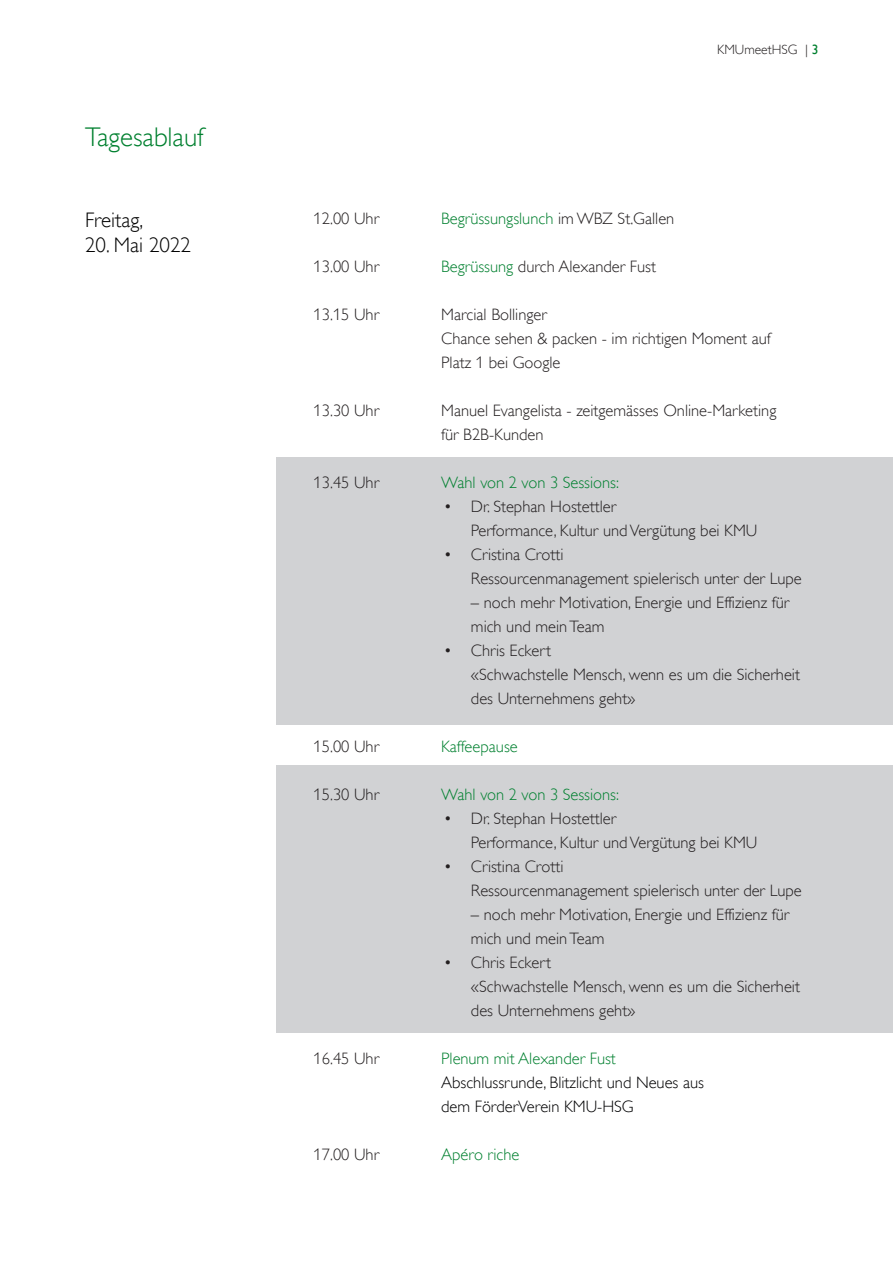
<style>
.page{position:relative;width:893px;height:1263px;background:#fff}
.page>*{position:absolute;margin:0;border:0;box-sizing:border-box;transform-origin:0 0}
.t1{font:300 27px "Gill Alt One";color:#00802f}
.t2{font:300 21px "Gill Alt One";color:#000001}
.t3{font:300 16.5px/24px "Gill Alt One";color:#231f20}
.t4{font:300 16.5px "Gill Alt One";color:#00802f}
.t5{font:300 16.5px/24px "Gill Alt One";color:#000002}
.t6{font:300 13.5px "Gill Alt One";color:#231f20}
.s1{font-weight:400;color:#00802f}
.s2{color:#231f20}
.s3{color:#00802f}
</style>
<div class="page">
<div style="left:276px;top:765px;width:617px;height:268px;background:#d1d2d4"></div>
<div style="left:276px;top:457px;width:617px;height:268px;background:#d1d2d4"></div>
<p class="t1" style="left:85px;top:121px;width:120px">Tagesablauf</p>
<p class="t2" style="left:85px;top:208px;width:60px">Freitag,</p>
<p class="t2" style="left:85px;top:233px;width:108px">20. Mai 2022</p>
<p class="t6" style="left:717px;top:42px;width:103px">KMUmeetHSG | <span class="s1">3</span></p>
<p class="t3" style="left:314px;top:206px;width:67px">12.00 Uhr</p>
<p class="t4" style="left:441px;top:209px;width:235px">Begrüssungslunch <span class="s2">im WBZ St.Gallen</span></p>
<p class="t3" style="left:314px;top:254px;width:67px">13.00 Uhr</p>
<p class="t3" style="left:441px;top:254px;width:216px"><span class="s3">Begrüssung</span> durch Alexander Fust</p>
<p class="t3" style="left:314px;top:302px;width:67px">13.15 Uhr</p>
<p class="t3" style="left:441px;top:302px;width:331px">Marcial Bollinger<br>Chance sehen &amp; packen - im richtigen Moment auf<br>Platz 1 bei Google</p>
<p class="t3" style="left:314px;top:398px;width:67px">13.30 Uhr</p>
<p class="t3" style="left:441px;top:398px;width:337px">Manuel Evangelista - zeitgemässes Online-Marketing für B2B-Kunden</p>
<p class="t3" style="left:314px;top:470px;width:67px">13.45 Uhr</p>
<p class="t4" style="left:441px;top:473px;width:179px">Wahl von 2 von 3 Sessions:</p>
<p class="t3" style="left:471px;top:494px;width:288px;text-indent:-27px">• Dr. Stephan Hostettler<br>Performance, Kultur und Vergütung bei KMU</p>
<p class="t3" style="left:471px;top:542px;width:332px;text-indent:-27px">• Cristina Crotti<br>Ressourcenmanagement spielerisch unter der Lupe</p>
<p class="t3" style="left:471px;top:590px;width:320px">– noch mehr Motivation, Energie und Effizienz für mich und mein Team</p>
<p class="t3" style="left:471px;top:638px;width:331px;text-indent:-27px">• Chris Eckert<br>«Schwachstelle Mensch, wenn es um die Sicherheit des Unternehmens geht»</p>
<p class="t3" style="left:314px;top:734px;width:67px">15.00 Uhr</p>
<p class="t4" style="left:441px;top:737px;width:78px">Kaffeepause</p>
<p class="t3" style="left:314px;top:782px;width:67px">15.30 Uhr</p>
<p class="t4" style="left:441px;top:785px;width:179px">Wahl von 2 von 3 Sessions:</p>
<p class="t3" style="left:471px;top:806px;width:288px;text-indent:-27px">• Dr. Stephan Hostettler<br>Performance, Kultur und Vergütung bei KMU</p>
<p class="t3" style="left:471px;top:854px;width:332px;text-indent:-27px">• Cristina Crotti<br>Ressourcenmanagement spielerisch unter der Lupe</p>
<p class="t3" style="left:471px;top:902px;width:320px">– noch mehr Motivation, Energie und Effizienz für mich und mein Team</p>
<p class="t3" style="left:471px;top:950px;width:331px;text-indent:-27px">• Chris Eckert<br>«Schwachstelle Mensch, wenn es um die Sicherheit des Unternehmens geht»</p>
<p class="t3" style="left:314px;top:1046px;width:67px">16.45 Uhr</p>
<p class="t5" style="left:441px;top:1046px;width:264px"><span class="s3">Plenum mit Alexander Fust<br></span>Abschlussrunde, Blitzlicht und Neues aus dem FörderVerein KMU-HSG</p>
<p class="t3" style="left:314px;top:1142px;width:67px">17.00 Uhr</p>
<p class="t4" style="left:441px;top:1145px;width:80px">Apéro riche</p>
</div>
